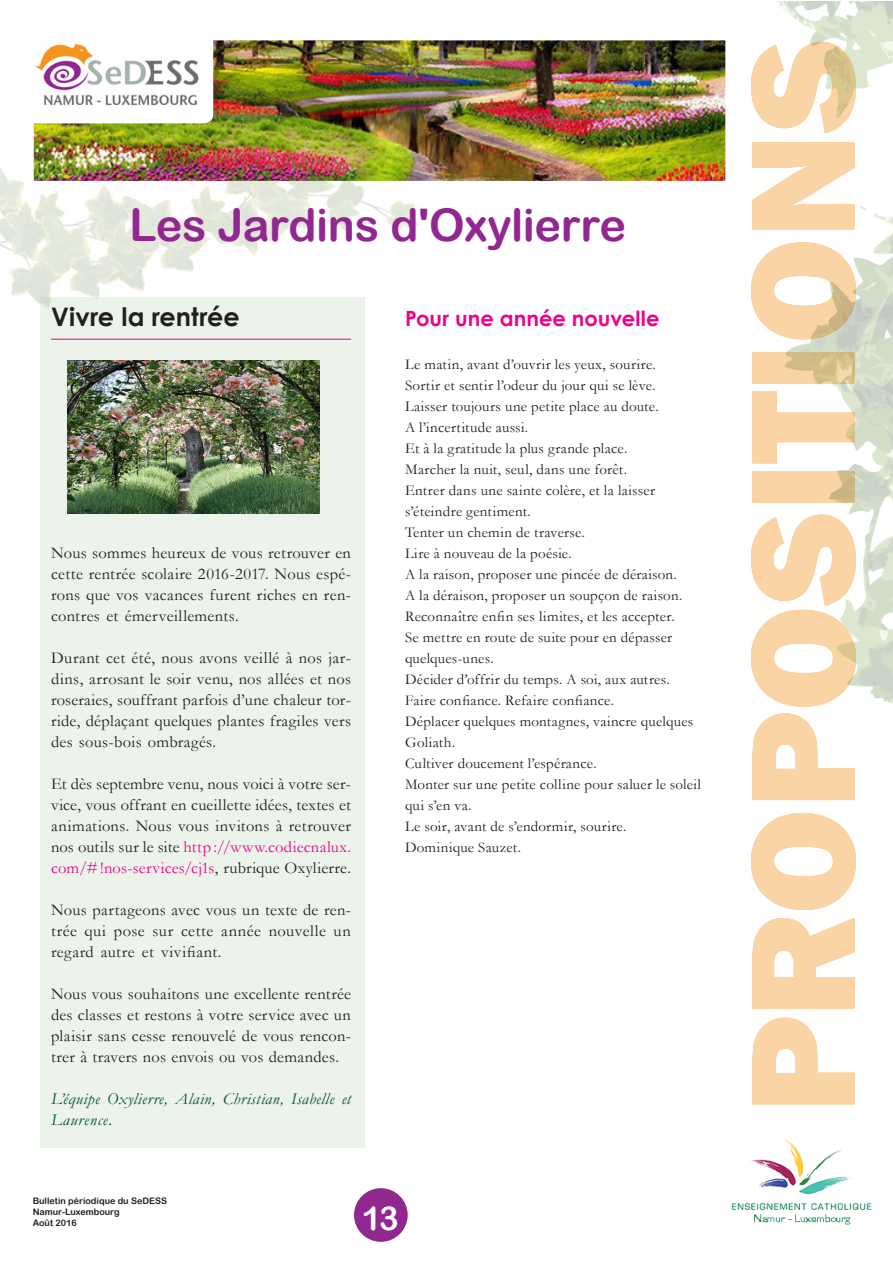
<style>
.page{position:relative;width:893px;height:1263px;background:#fff}
.page>*{position:absolute;margin:0;border:0;box-sizing:border-box;transform-origin:0 0}
.titre_de_page{font:45px "Arial Rounded MT Bold";letter-spacing:-.01em;color:#922791}
.t1{font:33px "Arial Rounded MT Bold";color:#fff}
.Titre_article{font:700 25.5px "Century Gothic";letter-spacing:.005em;color:#231f20}
.sous-titre{font:700 21px "Century Gothic";letter-spacing:.005em;color:#ed028c}
.Corps_texte{font:16.5px/21px "Garamond";letter-spacing:.02em;color:#231f20;text-align:justify}
.texte_Italic{font:italic 16.5px/21px "Garamond";letter-spacing:.035em;color:#064c31}
.chanson{font:15px/21px "Garamond";letter-spacing:.015em;color:#231f20}
.t2{font:9px/10.8px "Arial Rounded MT Bold";color:#231f20}
.s1{color:#ed028c}
</style>
<div class="page">
<img style="left:0;top:133px;width:420px;height:175px">
<img style="left:725px;top:1px;width:168px;height:1224px">
<img style="left:34px;top:40px;width:691px;height:141px">
<div style="left:354px;top:1188px;width:54px;height:54px;background:#91288f;border-radius:50%"></div>
<div style="left:40px;top:297px;width:324px;height:851px;background:#ebf3ea"></div>
<hr style="left:51px;top:339px;width:300px;height:1px;background:#ed028c">
<img style="left:68px;top:360px;width:251px;height:153px">
<p class="titre_de_page" style="left:129px;top:199px;width:498px">Les Jardins d'Oxylierre</p>
<p class="Titre_article" style="left:51px;top:297px;width:190px">Vivre la rentrée</p>
<p class="Corps_texte" style="left:51px;top:542px;width:301px">Nous sommes heureux de vous retrouver en cette rentrée scolaire 2016-2017. Nous espé&shy;rons que vos vacances furent riches en ren&shy;contres et émerveillements.</p>
<p class="Corps_texte" style="left:51px;top:647px;width:302px">Durant cet été, nous avons veillé à nos jar&shy;dins, arrosant le soir venu, nos allées et nos roseraies, souffrant parfois d’une chaleur tor&shy;ride, déplaçant quelques plantes fragiles vers des sous-bois ombragés.</p>
<p class="Corps_texte" style="left:51px;top:773px;width:302px">Et dès septembre venu, nous voici à votre ser&shy;vice, vous offrant en cueillette idées, textes et animations. Nous vous invitons à retrouver nos outils sur le site <span class="s1">http ://www.codiecnalux. com/#!nos-services/cj1s</span>, rubrique Oxylierre.</p>
<p class="Corps_texte" style="left:51px;top:899px;width:301px">Nous partageons avec vous un texte de ren&shy;trée qui pose sur cette année nouvelle un regard autre et vivifiant.</p>
<p class="Corps_texte" style="left:51px;top:983px;width:302px">Nous vous souhaitons une excellente rentrée des classes et restons à votre service avec un plaisir sans cesse renouvelé de vous rencon&shy;trer à travers nos envois ou vos demandes.</p>
<p class="texte_Italic" style="left:51px;top:1088px;width:302px">L’équipe Oxylierre, Alain, Christian, Isabelle et<br>Laurence.</p>
<p class="sous-titre" style="left:405px;top:303px;width:256px">Pour une année nouvelle</p>
<p class="chanson" style="left:405px;top:353px;width:252px">Le matin, avant d’ouvrir les yeux, sourire.</p>
<p class="chanson" style="left:405px;top:374px;width:252px">Sortir et sentir l’odeur du jour qui se lève.</p>
<p class="chanson" style="left:405px;top:395px;width:255px">Laisser toujours une petite place au doute.<br>A l’incertitude aussi.</p>
<p class="chanson" style="left:405px;top:437px;width:224px">Et à la gratitude la plus grande place.</p>
<p class="chanson" style="left:405px;top:458px;width:223px">Marcher la nuit, seul, dans une forêt.</p>
<p class="chanson" style="left:405px;top:479px;width:252px">Entrer dans une sainte colère, et la laisser s’éteindre gentiment.</p>
<p class="chanson" style="left:405px;top:521px;width:182px">Tenter un chemin de traverse.</p>
<p class="chanson" style="left:405px;top:542px;width:168px">Lire à nouveau de la poésie.</p>
<p class="chanson" style="left:405px;top:563px;width:273px">A la raison, proposer une pincée de déraison.</p>
<p class="chanson" style="left:405px;top:584px;width:279px">A la déraison, proposer un soupçon de raison.</p>
<p class="chanson" style="left:405px;top:605px;width:271px">Reconnaître enfin ses limites, et les accepter.</p>
<p class="chanson" style="left:405px;top:626px;width:269px">Se mettre en route de suite pour en dépasser quelques-unes.</p>
<p class="chanson" style="left:405px;top:668px;width:266px">Décider d’offrir du temps. A soi, aux autres.</p>
<p class="chanson" style="left:405px;top:689px;width:210px">Faire confiance. Refaire confiance.</p>
<p class="chanson" style="left:405px;top:710px;width:290px">Déplacer quelques montagnes, vaincre quelques<br>Goliath.</p>
<p class="chanson" style="left:405px;top:752px;width:193px">Cultiver doucement l’espérance.</p>
<p class="chanson" style="left:405px;top:773px;width:297px">Monter sur une petite colline pour saluer le soleil qui s’en va.</p>
<p class="chanson" style="left:405px;top:815px;width:223px">Le soir, avant de s’endormir, sourire.</p>
<p class="chanson" style="left:405px;top:836px;width:118px">Dominique Sauzet.</p>
<p class="t2" style="left:33px;top:1195px;width:136px">Bulletin périodique du SeDESS<br>Namur-Luxembourg<br>Août 2016</p>
<p class="t1" style="left:362px;top:1199px;width:39px">13</p>
</div>
